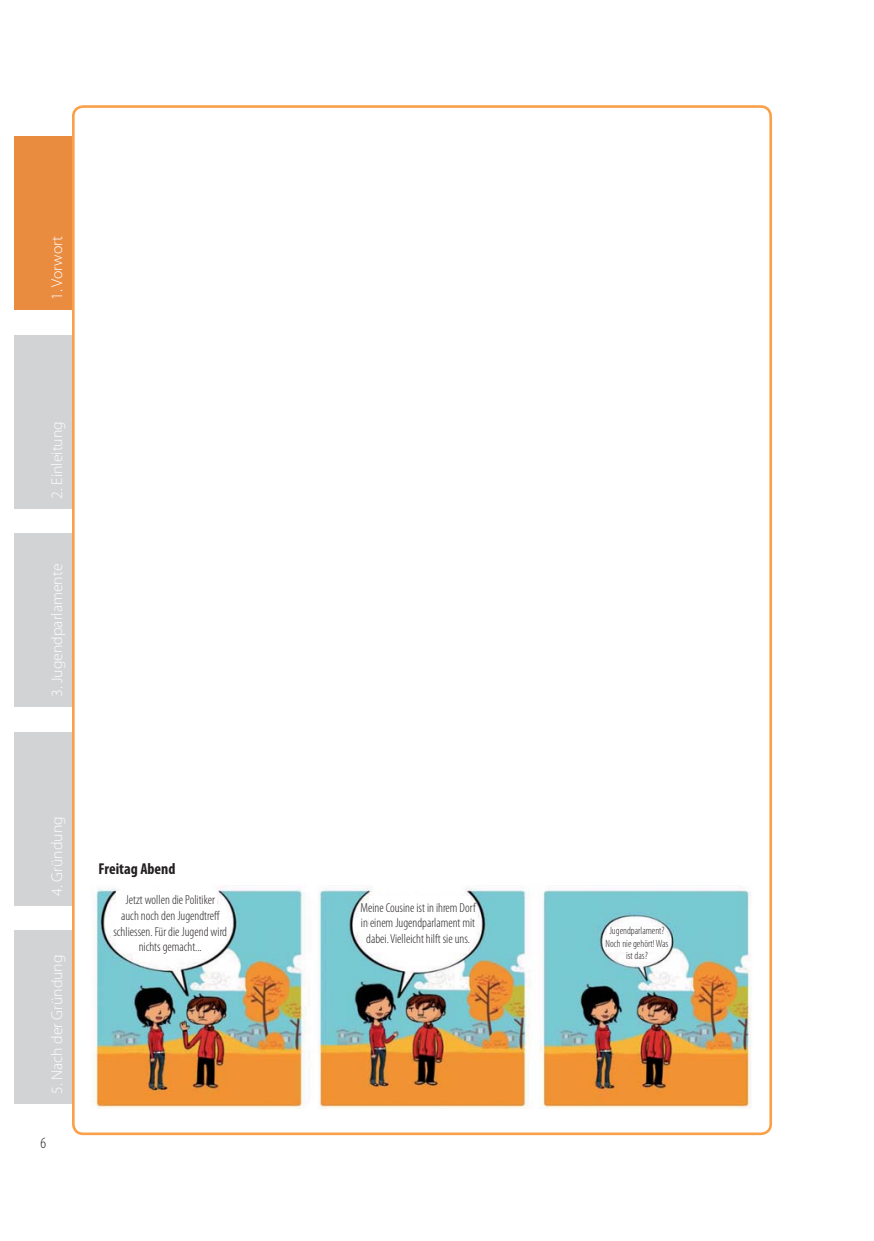
<style>
.page{position:relative;width:874px;height:1241px;background:#fff}
.page>*{position:absolute;margin:0;border:0;box-sizing:border-box;transform-origin:0 0}
.t1{font:300 15.75px "Myriad Pro";color:#fff}
.t2{font:700 condensed 15.75px "Myriad Pro";color:#231f20}
.t3{font:300 condensed 15.75px "Myriad Pro";color:#231f20}
.t4{font:300 condensed 13.12px/15.8px "Myriad Pro";color:#231f20;text-align:center}
.t5{font:300 condensed 10.5px/12.6px "Myriad Pro";color:#231f20;text-align:center}
</style>
<div class="page">
<div style="left:15px;top:136px;width:57px;height:174px;background:#ea8c40"></div>
<div style="left:15px;top:335px;width:57px;height:173px;background:#d1d3d4"></div>
<div style="left:15px;top:533px;width:57px;height:174px;background:#d1d3d4"></div>
<div style="left:15px;top:732px;width:57px;height:173px;background:#d1d3d4"></div>
<div style="left:15px;top:930px;width:57px;height:174px;background:#d1d3d4"></div>
<img style="left:93px;top:885px;width:659px;height:224px">
<div style="left:116px;top:891px;width:101px;height:50px;background:#fff"></div>
<div style="left:369px;top:896px;width:100px;height:49px;background:#fff"></div>
<div style="left:607px;top:927px;width:57px;height:24px;background:#fff"></div>
<p class="t1" style="left:51px;top:300px;width:65px;rotate:-90deg">1. Vorwort</p>
<p class="t1" style="left:51px;top:499px;width:79px;rotate:-90deg">2. Einleitung</p>
<p class="t1" style="left:51px;top:697px;width:135px;rotate:-90deg">3. Jugendparlamente</p>
<p class="t1" style="left:51px;top:895px;width:81px;rotate:-90deg">4. Gründung</p>
<p class="t1" style="left:51px;top:1094px;width:141px;rotate:-90deg">5. Nach der Gründung</p>
<p class="t3" style="left:41px;top:1137px;width:7px">6</p>
<p class="t2" style="left:98px;top:862px;width:78px">Freitag Abend</p>
<p class="t4" style="left:113px;top:893px;width:115px">Jetzt wollen die Politiker<br>auch noch den Jugendtreff schliessen. Für die Jugend wird nichts gemacht...</p>
<p class="t4" style="left:360px;top:900px;width:117px">Meine Cousine ist in ihrem Dorf in einem Jugendparlament mit dabei. Vielleicht hilft sie uns.</p>
<p class="t5" style="left:605px;top:925px;width:64px">Jugendparlament?<br>Noch nie gehört! Was ist das?</p>
</div>
